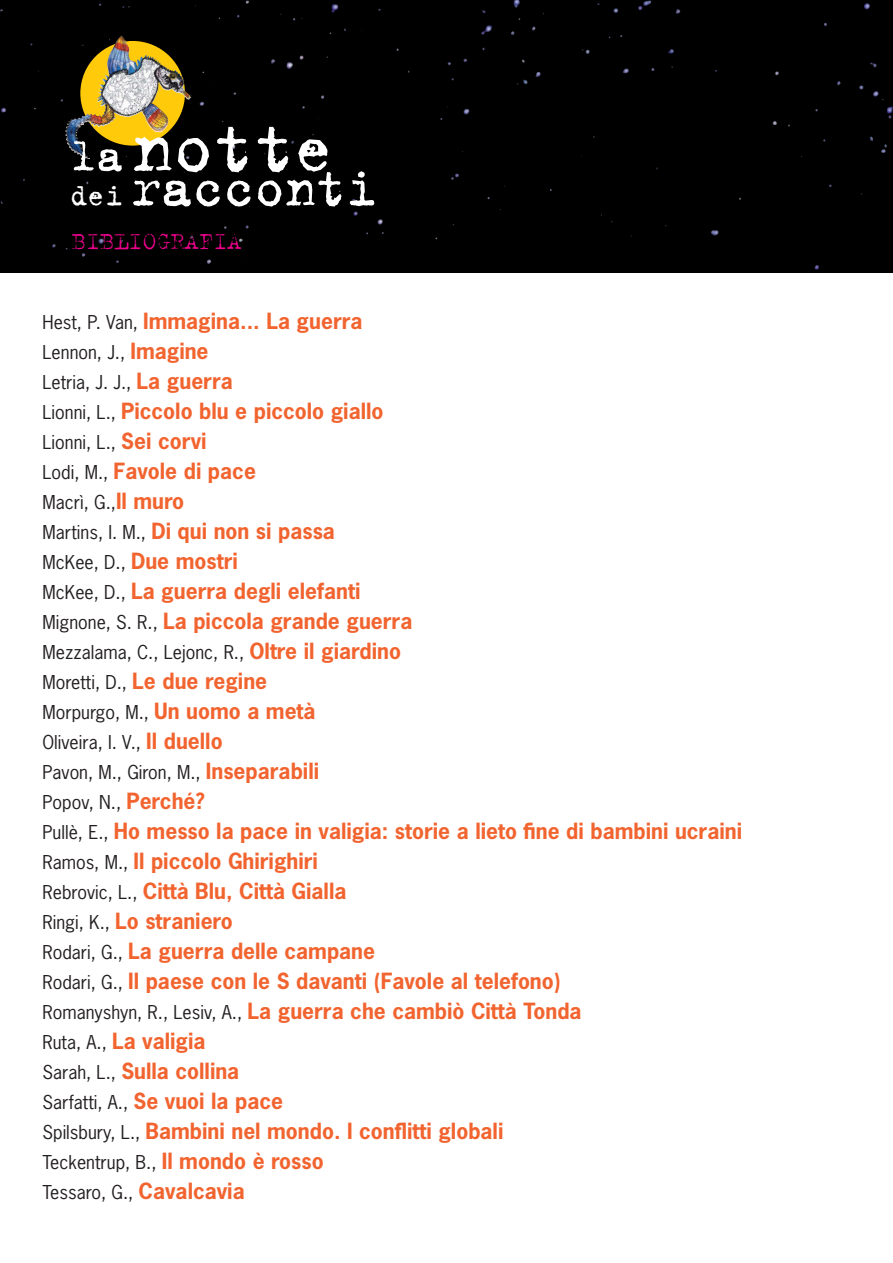
<style>
.page{position:relative;width:893px;height:1263px;background:#fff}
.page>*{position:absolute;margin:0;border:0;box-sizing:border-box;transform-origin:0 0}
.t1{font:77.55px "Trixie Text";letter-spacing:-.025em;color:#fff}
.t2{font:58.65px "Trixie Text";letter-spacing:-.025em;color:#fff}
.t3{font:300 27px "Trixie";letter-spacing:-.025em;color:#ed028c}
.t4{font:700 21px "News Gothic Std";color:#f2642f}
.t5{font:18px "News Gothic Std";color:#231f20}
.s1{font-size:50.25px}
.s2{font-size:33.45px}
.s3{font-weight:400;font-size:18px;color:#231f20}
.s4{font-weight:700;font-size:21px;color:#f2642f}
</style>
<div class="page">
<div style="left:0;top:0;width:893px;height:272px;background:#000"></div>
<img style="left:80px;top:41px;width:105px;height:105px;border-radius:50%">
<img style="left:97px;top:35px;width:24px;height:63px">
<p class="t1" style="left:70px;top:102px;width:268px"><span class="s1">la</span> notte</p>
<p class="t2" style="left:70px;top:153px;width:310px"><span class="s2">dei</span> racconti</p>
<p class="t3" style="left:71px;top:226px;width:172px">BIBLIOGRAFIA</p>
<p class="t4" style="left:43px;top:307px;width:322px"><span class="s3">Hest, P. Van,</span> Immagina... La guerra</p>
<p class="t5" style="left:43px;top:340px;width:168px">Lennon, J., <span class="s4">Imagine</span></p>
<p class="t5" style="left:43px;top:370px;width:192px">Letria, J. J., <span class="s4">La guerra</span></p>
<p class="t4" style="left:43px;top:397px;width:342px"><span class="s3">Lionni, L.,</span> Piccolo blu e piccolo giallo</p>
<p class="t5" style="left:43px;top:430px;width:166px">Lionni, L., <span class="s4">Sei corvi</span></p>
<p class="t4" style="left:43px;top:457px;width:215px"><span class="s3">Lodi, M.,</span> Favole di pace</p>
<p class="t5" style="left:43px;top:490px;width:143px">Macrì, G.,<span class="s4">Il muro</span></p>
<p class="t4" style="left:43px;top:517px;width:294px"><span class="s3">Martins, I. M.,</span> Di qui non si passa</p>
<p class="t5" style="left:43px;top:550px;width:197px">McKee, D., <span class="s4">Due mostri</span></p>
<p class="t4" style="left:43px;top:577px;width:319px"><span class="s3">McKee, D.,</span> La guerra degli elefanti</p>
<p class="t4" style="left:43px;top:607px;width:371px"><span class="s3">Mignone, S. R.,</span> La piccola grande guerra</p>
<p class="t5" style="left:43px;top:640px;width:360px">Mezzalama, C., Lejonc, R., <span class="s4">Oltre il giardino</span></p>
<p class="t5" style="left:43px;top:670px;width:226px">Moretti, D., <span class="s4">Le due regine</span></p>
<p class="t5" style="left:43px;top:700px;width:275px">Morpurgo, M., <span class="s4">Un uomo a metà</span></p>
<p class="t5" style="left:43px;top:730px;width:182px">Oliveira, I. V., <span class="s4">Il duello</span></p>
<p class="t5" style="left:43px;top:760px;width:278px">Pavon, M., Giron, M., <span class="s4">Inseparabili</span></p>
<p class="t5" style="left:43px;top:790px;width:164px">Popov, N., <span class="s4">Perché?</span></p>
<p class="t4" style="left:43px;top:817px;width:701px"><span class="s3">Pullè, E.,</span> Ho messo la pace in valigia: storie a lieto fine di bambini ucraini</p>
<p class="t4" style="left:43px;top:847px;width:277px"><span class="s3">Ramos, M.,</span> Il piccolo Ghirighiri</p>
<p class="t4" style="left:43px;top:877px;width:305px"><span class="s3">Rebrovic, L.,</span> Città Blu, Città Gialla</p>
<p class="t4" style="left:43px;top:907px;width:192px"><span class="s3">Ringi, K.,</span> Lo straniero</p>
<p class="t4" style="left:43px;top:937px;width:334px"><span class="s3">Rodari, G.,</span> La guerra delle campane</p>
<p class="t4" style="left:43px;top:967px;width:520px"><span class="s3">Rodari, G.,</span> Il paese con le S davanti (Favole al telefono)</p>
<p class="t4" style="left:43px;top:997px;width:541px"><span class="s3">Romanyshyn, R., Lesiv, A.,</span> La guerra che cambiò Città Tonda</p>
<p class="t4" style="left:43px;top:1027px;width:165px"><span class="s3">Ruta, A.,</span> La valigia</p>
<p class="t4" style="left:43px;top:1057px;width:198px"><span class="s3">Sarah, L.,</span> Sulla collina</p>
<p class="t5" style="left:43px;top:1090px;width:242px">Sarfatti, A., <span class="s4">Se vuoi la pace</span></p>
<p class="t4" style="left:43px;top:1117px;width:462px"><span class="s3">Spilsbury, L.,</span> Bambini nel mondo. I conflitti globali</p>
<p class="t5" style="left:43px;top:1150px;width:283px">Teckentrup, B., <span class="s4">Il mondo è rosso</span></p>
<p class="t5" style="left:43px;top:1180px;width:204px">Tessaro, G., <span class="s4">Cavalcavia</span></p>
</div>
